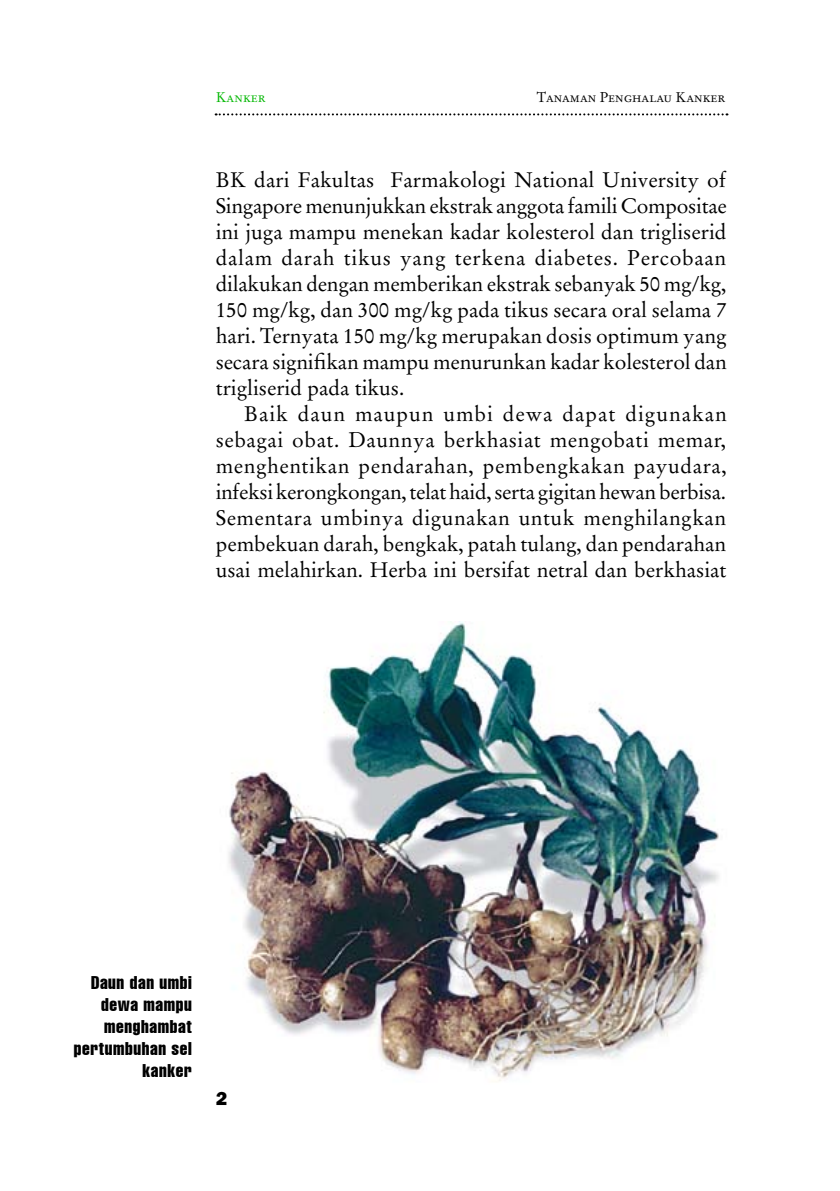
<style>
.page{position:relative;width:840px;height:1191px;background:#fff}
.page>*{position:absolute;margin:0;border:0;box-sizing:border-box;transform-origin:0 0}
.t1{font:21px/26px "Stempel Garamond";color:#000;text-align:justify}
.t2{font:extra-condensed 18px/22px "Helvetica";letter-spacing:.035em;color:#000;text-align:right}
.t3{font:800 16px "Franklin";color:#000}
.t4{font:14px "Stempel Garamond Roman SC";color:#000}
.t5{font:14px "Stempel Garamond Roman SC";color:#00b700}
</style>
<div class="page">
<svg style="left:215px;top:113px;width:512px;height:2px"></svg>
<img style="left:228px;top:621px;width:491px;height:460px">
<p class="t5" style="left:216px;top:89px;width:51px">Kanker</p>
<p class="t4" style="left:536px;top:89px;width:190px">Tanaman Penghalau Kanker</p>
<p class="t1" style="left:216px;top:166px;width:512px">BK dari Fakultas Farmakologi National University of Singapore menunjukkan ekstrak anggota famili Compositae ini juga mampu menekan kadar kolesterol dan trigliserid dalam darah tikus yang terkena diabetes. Percobaan dilakukan dengan memberikan ekstrak sebanyak 50 mg/kg, 150 mg/kg, dan 300 mg/kg pada tikus secara oral selama 7 hari. Ternyata 150 mg/kg merupakan dosis optimum yang secara signifikan mampu menurunkan kadar kolesterol dan trigliserid pada tikus.</p>
<p class="t1" style="left:216px;top:400px;width:512px;text-indent:28px">Baik daun maupun umbi dewa dapat digunakan sebagai obat. Daunnya berkhasiat mengobati memar, menghentikan pendarahan, pembengkakan payudara, infeksi kerongkongan, telat haid, serta gigitan hewan berbisa.<br>Sementara umbinya digunakan untuk menghilangkan pembekuan darah, bengkak, patah tulang, dan pendarahan usai melahirkan. Herba ini bersifat netral dan berkhasiat</p>
<p class="t2" style="left:74px;top:971px;width:119px">Daun dan umbi dewa mampu menghambat pertumbuhan sel kanker</p>
<p class="t3" style="left:216px;top:1087px;width:13px">2</p>
</div>
